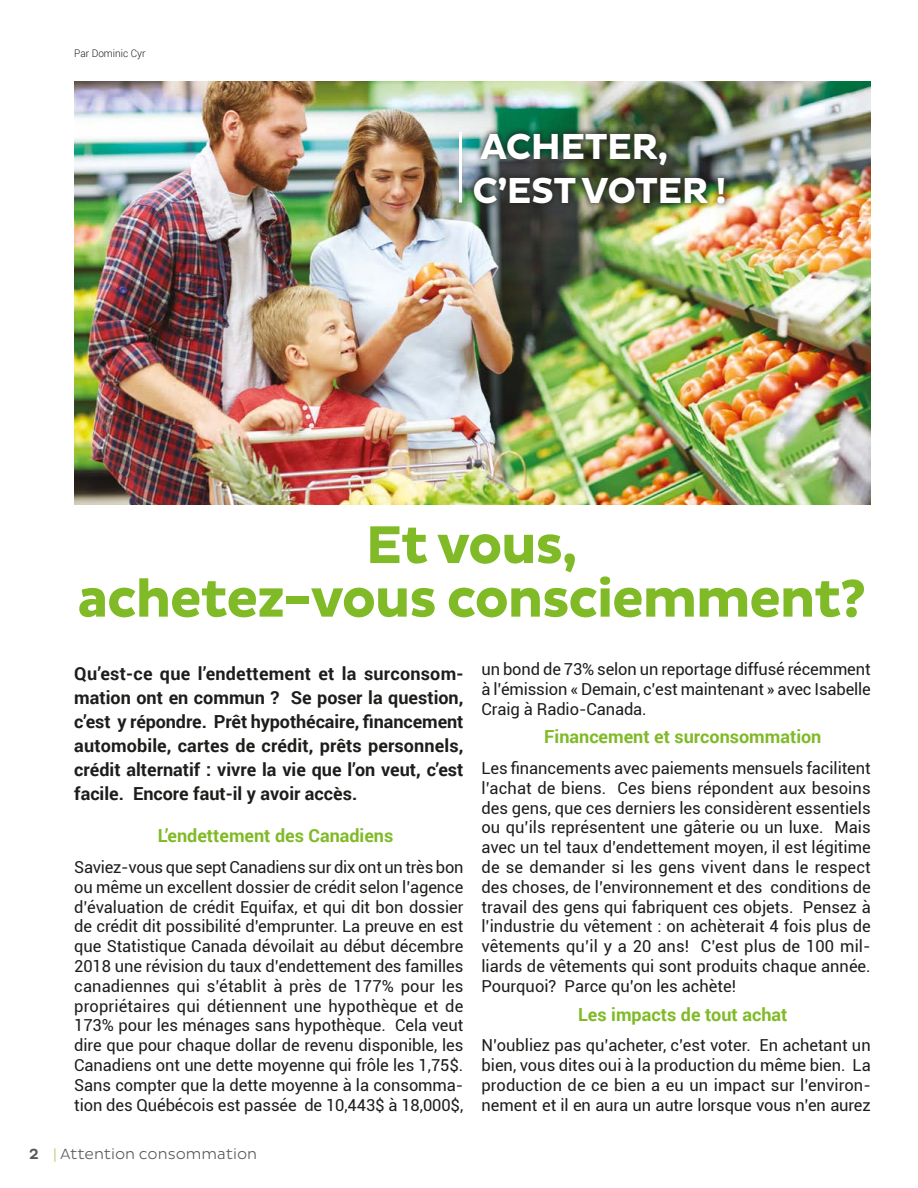
<style>
.page{position:relative;width:918px;height:1188px;background:#fff}
.page>*{position:absolute;margin:0;border:0;box-sizing:border-box;transform-origin:0 0}
.t1{font:700 54px/53.6px "Pluto Sans";letter-spacing:-.03em;color:#80ba27;text-align:center}
.t2{font:700 36.9px/44.2px "Pluto Sans";letter-spacing:-.015em;color:#fff}
.t3{font:700 18px/24px "Roboto";color:#1d1d1b;text-align:justify}
.t4{font:700 18px "Roboto";color:#80ba27}
.t5{font:16.5px/19.8px "Roboto";letter-spacing:-.005em;color:#1d1d1b;text-align:justify}
.t6{font:300 15px "Pluto Sans";color:#575756}
.t7{font:300 10.5px "Roboto";color:#1d1d1b;scale:.96 1}
.s1{font-weight:500}
.s2{color:#a0c755}
</style>
<div class="page">
<img style="left:74px;top:81px;width:797px;height:423px">
<img style="left:467px;top:126px;width:264px;height:84px">
<hr style="left:459px;top:132px;width:3px;height:71px;background:#fff">
<p class="t7" style="left:74px;top:46px;width:76px">Par Dominic Cyr</p>
<h2 class="t2" style="left:472px;top:125px;width:256px">ACHETER,<br>C’EST VOTER !</h2>
<h1 class="t1" style="left:77px;top:520px;width:790px">Et vous,<br>achetez-vous consciemment?</h1>
<p class="t3" style="left:74px;top:661px;width:391px">Qu’est-ce que l’endettement et la surconsom&shy;mation ont en commun ? Se poser la question, c’est y répondre. Prêt hypothécaire, financement automobile, cartes de crédit, prêts personnels, crédit alternatif : vivre la vie que l’on veut, c’est facile. Encore faut-il y avoir accès.</p>
<p class="t4" style="left:158px;top:823px;width:237px">L’endettement des Canadiens</p>
<p class="t5" style="left:74px;top:857px;width:391px">Saviez-vous que sept Canadiens sur dix ont un très bon ou même un excellent dossier de crédit selon l’agence d’évaluation de crédit Equifax, et qui dit bon dossier de crédit dit possibilité d’emprunter. La preuve en est que Statistique Canada dévoilait au début décembre 2018 une révision du taux d’endettement des familles canadiennes qui s’établit à près de 177% pour les propriétaires qui détiennent une hypothèque et de 173% pour les ménages sans hypothèque. Cela veut dire que pour chaque dollar de revenu disponible, les Canadiens ont une dette moyenne qui frôle les 1,75$.<br>Sans compter que la dette moyenne à la consomma&shy;tion des Québécois est passée de 10,443$ à 18,000$,</p>
<p class="t6" style="left:29px;top:1145px;width:230px"><span class="s1">2</span> <span class="s2">|</span> Attention consommation</p>
<p class="t5" style="left:482px;top:659px;width:391px">un bond de 73% selon un reportage diffusé récemment à l’émission « Demain, c’est maintenant » avec Isabelle Craig à Radio-Canada.</p>
<p class="t4" style="left:544px;top:724px;width:279px">Financement et surconsommation</p>
<p class="t5" style="left:482px;top:758px;width:391px">Les financements avec paiements mensuels facilitent l’achat de biens. Ces biens répondent aux besoins des gens, que ces derniers les considèrent essentiels ou qu’ils représentent une gâterie ou un luxe. Mais avec un tel taux d’endettement moyen, il est légitime de se demander si les gens vivent dans le respect des choses, de l’environnement et des conditions de travail des gens qui fabriquent ces objets. Pensez à l’industrie du vêtement : on achèterait 4 fois plus de vêtements qu’il y a 20 ans! C’est plus de 100 mil&shy;liards de vêtements qui sont produits chaque année.<br>Pourquoi? Parce qu’on les achète!</p>
<p class="t4" style="left:578px;top:1002px;width:211px">Les impacts de tout achat</p>
<p class="t5" style="left:482px;top:1035px;width:391px">N’oubliez pas qu’acheter, c’est voter. En achetant un bien, vous dites oui à la production du même bien. La production de ce bien a eu un impact sur l’environ&shy;nement et il en aura un autre lorsque vous n’en aurez</p>
</div>
